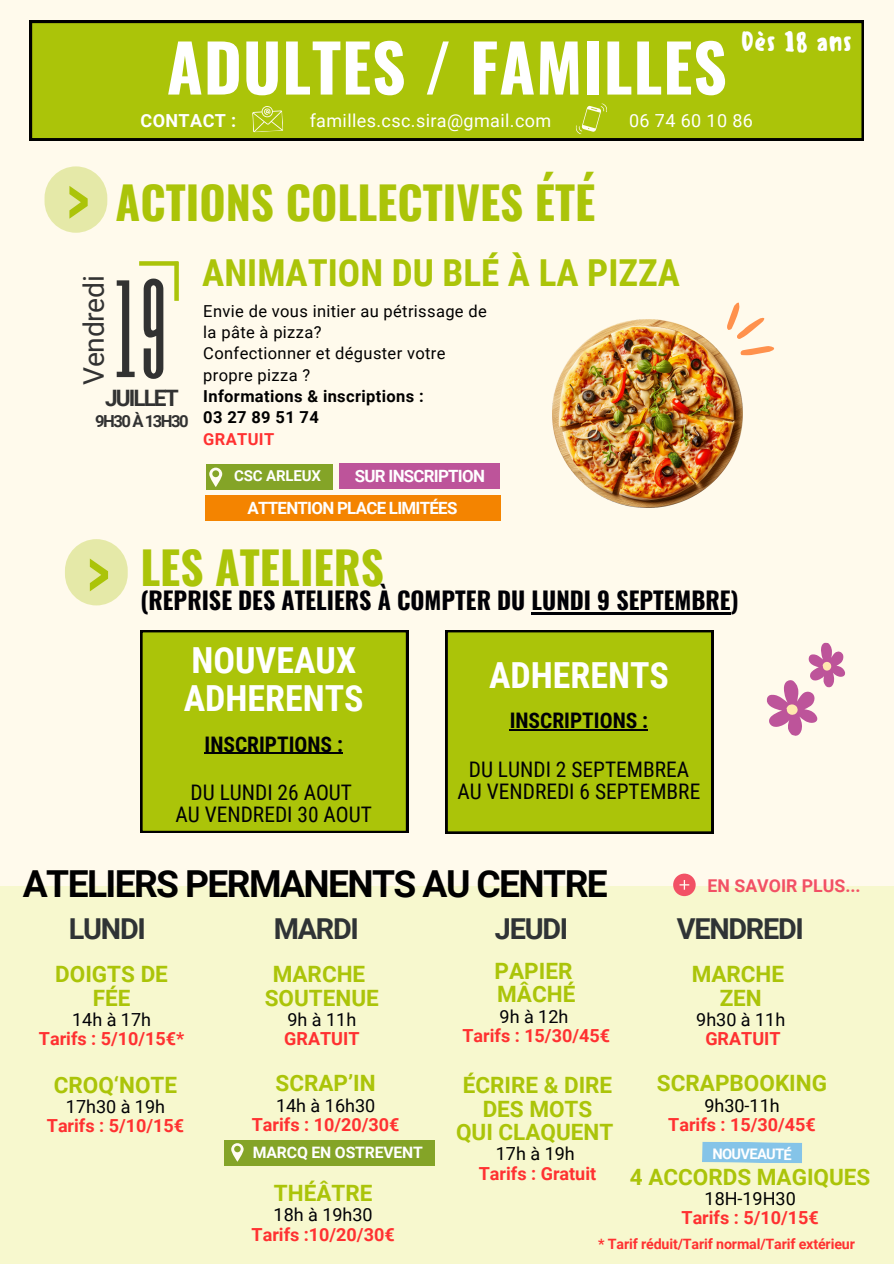
<style>
.page{position:relative;width:894px;height:1264px;background:#fff}
.page>*{position:absolute;margin:0;border:0;box-sizing:border-box;transform-origin:0 0}
.t1{font:114.6px "Six Caps";color:#323232}
.t2{font:700 65.55px "Oswald";letter-spacing:.01em;color:#fff}
.t3{font:700 58.65px "Oswald";color:#abc409}
.t4{font:700 45px "Oswald";color:#abc409}
.t5{font:700 37.2px "Roboto";letter-spacing:-.045em;color:#000}
.t6{font:700 37.2px "Roboto Condensed";color:#abc409}
.t7{font:700 35.85px/38.2px "Roboto Condensed";color:#fff}
.t8{font:700 28.8px "Roboto";letter-spacing:-.045em;color:#2f3335}
.t9{font:28.35px "Roboto";letter-spacing:-.01em;color:#323232}
.t10{font:500 26.25px "Sensei";color:#fff}
.t11{font:700 24px "Oswald";color:#000005}
.t12{font:700 22.65px "Roboto";letter-spacing:-.09em;color:#323232}
.t13{font:700 22.5px/23.7px "Roboto";color:#abc409;text-align:center}
.t14{font:21.45px "Roboto Condensed";color:#000005}
.t15{font:700 21.45px "Roboto Condensed";color:#000005}
.t16{font:700 18px "Roboto";color:#ff3131}
.t17{font:18px "Roboto";color:#000005}
.t18{font:18px "Roboto";letter-spacing:.02em;color:#fff}
.t19{font:18px "Roboto";color:#000}
.t20{font:700 18px "Roboto";letter-spacing:.02em;color:#fff}
.t21{font:700 17.7px "Roboto";color:#f25165}
.t22{font:700 16.95px "Roboto";letter-spacing:-.045em;color:#fff}
.t23{font:700 16.65px "Roboto";letter-spacing:-.09em;color:#323232}
.t24{font:16.5px/21.3px "Roboto";letter-spacing:.02em;color:#000}
.t25{font:700 16.5px "Roboto";letter-spacing:.02em;color:#000}
.t26{font:700 16.5px "Roboto";letter-spacing:.02em;color:#ff3131}
.t27{font:700 15.75px "Roboto";letter-spacing:-.01em;color:#fff}
.t28{font:700 15px "Roboto";letter-spacing:-.01em;color:#fff}
.t29{font:700 14.55px "Roboto";color:#fff}
.t30{font:700 14.25px "Roboto";letter-spacing:-.01em;color:#ff3131}
</style>
<div class="page">
<div style="left:0;top:0;width:893px;height:1263px;background:#fffaec"></div>
<div style="left:30px;top:21px;width:833px;height:119px;background:#abc409"></div>
<div style="left:0;top:886px;width:893px;height:377px;background:#f7f8ce"></div>
<svg style="left:252px;top:105px;width:31px;height:27px"></svg>
<svg style="left:575px;top:103px;width:32px;height:31px"></svg>
<div style="left:44px;top:166px;width:63px;height:67px;background:#e5e9a8;border-radius:31px"></div>
<div style="left:673px;top:873px;width:22px;height:23px;background:#f25165;border-radius:50%"></div>
<svg style="left:679px;top:880px;width:10px;height:9px"></svg>
<div style="left:207px;top:464px;width:126px;height:25px;background:#84a427"></div>
<div style="left:223px;top:1140px;width:211px;height:25px;background:#84a427"></div>
<svg style="left:231px;top:1143px;width:12px;height:18px"></svg>
<svg style="left:729px;top:302px;width:46px;height:54px"></svg>
<svg style="left:766px;top:642px;width:79px;height:94px"></svg>
<div style="left:340px;top:463px;width:160px;height:25px;background:#bd549a"></div>
<div style="left:174px;top:262px;width:5px;height:39px;background:#abc409"></div>
<div style="left:139px;top:261px;width:39px;height:5px;background:#abc409"></div>
<svg style="left:209px;top:467px;width:13px;height:20px"></svg>
<img style="left:552px;top:319px;width:190px;height:188px">
<hr style="left:531px;top:612px;width:199px;height:3px;background:#000005">
<div style="left:140px;top:630px;width:268px;height:202px;background:#abc409"></div>
<hr style="left:204px;top:752px;width:139px;height:1px;background:#000005">
<div style="left:205px;top:495px;width:295px;height:25px;background:#f48400"></div>
<div style="left:65px;top:539px;width:63px;height:66px;background:#e5e9a8;border-radius:31px"></div>
<div style="left:445px;top:630px;width:268px;height:203px;background:#abc409"></div>
<hr style="left:509px;top:729px;width:139px;height:1px;background:#000005">
<svg style="left:702px;top:1141px;width:100px;height:22px;background:#8dc8e5"></svg>
<p class="t3" style="left:66px;top:155px;width:25px">&gt;</p>
<h5 class="t10" style="left:740px;top:27px;width:113px">Dès 18 ans</h5>
<h1 class="t2" style="left:167px;top:16px;width:561px">ADULTES / FAMILLES</h1>
<p class="t20" style="left:140px;top:110px;width:97px">CONTACT :</p>
<p class="t18" style="left:309px;top:110px;width:243px">familles.csc.sira@gmail.com</p>
<p class="t18" style="left:629px;top:110px;width:125px">06 74 60 10 86</p>
<p class="t4" style="left:115px;top:168px;width:481px">ACTIONS COLLECTIVES ÉTÉ</p>
<p class="t9" style="left:78px;top:385px;width:111px;rotate:-90deg">Vendredi</p>
<p class="t1" style="left:115px;top:250px;width:53px">19</p>
<p class="t12" style="left:105px;top:385px;width:75px">JUILLET</p>
<p class="t23" style="left:95px;top:411px;width:95px">9H30 À 13H30</p>
<p class="t6" style="left:202px;top:251px;width:479px">ANIMATION DU BLÉ À LA PIZZA</p>
<p class="t24" style="left:203px;top:300px;width:285px">Envie de vous initier au pétrissage de la pâte à pizza?</p>
<h6 class="t24" style="left:203px;top:343px;width:244px">Confectionner et déguster votre propre pizza ?</h6>
<p class="t25" style="left:203px;top:387px;width:222px">Informations &amp; inscriptions :</p>
<h3 class="t25" style="left:203px;top:408px;width:117px">03 27 89 51 74</h3>
<p class="t26" style="left:203px;top:429px;width:72px">GRATUIT</p>
<p class="t28" style="left:234px;top:467px;width:88px">CSC ARLEUX</p>
<h5 class="t22" style="left:355px;top:466px;width:132px">SUR INSCRIPTION</h5>
<p class="t22" style="left:247px;top:498px;width:211px">ATTENTION PLACE LIMITÉES</p>
<p class="t3" style="left:87px;top:527px;width:25px">&gt;</p>
<p class="t4" style="left:140px;top:532px;width:245px">LES ATELIERS</p>
<p class="t11" style="left:140px;top:581px;width:599px">(REPRISE DES ATELIERS À COMPTER DU LUNDI 9 SEPTEMBRE)</p>
<p class="t7" style="left:184px;top:641px;width:181px">NOUVEAUX<br>ADHERENTS</p>
<p class="t15" style="left:204px;top:731px;width:140px">INSCRIPTIONS :</p>
<p class="t14" style="left:190px;top:780px;width:163px">DU LUNDI 26 AOUT</p>
<h3 class="t14" style="left:175px;top:802px;width:198px">AU VENDREDI 30 AOUT</h3>
<p class="t7" style="left:489px;top:656px;width:181px">ADHERENTS</p>
<h3 class="t15" style="left:509px;top:708px;width:140px">INSCRIPTIONS :</h3>
<p class="t14" style="left:468px;top:757px;width:222px">DU LUNDI 2 SEPTEMBREA</p>
<p class="t14" style="left:457px;top:779px;width:244px">AU VENDREDI 6 SEPTEMBRE</p>
<p class="t5" style="left:23px;top:862px;width:586px">ATELIERS PERMANENTS AU CENTRE</p>
<p class="t21" style="left:707px;top:875px;width:154px">EN SAVOIR PLUS...</p>
<p class="t8" style="left:69px;top:912px;width:79px">LUNDI</p>
<p class="t8" style="left:274px;top:912px;width:87px">MARDI</p>
<p class="t8" style="left:494px;top:912px;width:75px">JEUDI</p>
<p class="t8" style="left:676px;top:912px;width:129px">VENDREDI</p>
<p class="t13" style="left:55px;top:962px;width:114px">DOIGTS DE<br>FÉE</p>
<p class="t17" style="left:72px;top:1009px;width:80px">14h à 17h</p>
<p class="t16" style="left:39px;top:1028px;width:147px">Tarifs : 5/10/15€*</p>
<p class="t13" style="left:54px;top:1073px;width:125px">CROQ‘NOTE</p>
<p class="t17" style="left:66px;top:1096px;width:101px">17h30 à 19h</p>
<p class="t16" style="left:47px;top:1115px;width:139px">Tarifs : 5/10/15€</p>
<p class="t13" style="left:265px;top:962px;width:116px">MARCHE<br>SOUTENUE</p>
<p class="t17" style="left:287px;top:1009px;width:70px">9h à 11h</p>
<p class="t16" style="left:284px;top:1028px;width:77px">GRATUIT</p>
<p class="t13" style="left:275px;top:1071px;width:102px">SCRAP’IN</p>
<p class="t17" style="left:276px;top:1094px;width:101px">14h à 16h30</p>
<p class="t16" style="left:252px;top:1114px;width:149px">Tarifs : 10/20/30€</p>
<p class="t27" style="left:253px;top:1143px;width:171px">MARCQ EN OSTREVENT</p>
<p class="t13" style="left:274px;top:1181px;width:100px">THÉÂTRE</p>
<p class="t17" style="left:273px;top:1204px;width:101px">18h à 19h30</p>
<p class="t16" style="left:251px;top:1223px;width:144px">Tarifs :10/20/30€</p>
<p class="t13" style="left:494px;top:959px;width:82px;text-align:left">PAPIER<br>MÂCHÉ</p>
<p class="t17" style="left:499px;top:1005px;width:70px">9h à 12h</p>
<p class="t16" style="left:462px;top:1025px;width:149px">Tarifs : 15/30/45€</p>
<p class="t13" style="left:456px;top:1073px;width:159px">ÉCRIRE &amp; DIRE<br>DES MOTS<br>QUI CLAQUENT</p>
<p class="t19" style="left:495px;top:1143px;width:80px">17h à 19h</p>
<p class="t16" style="left:478px;top:1162px;width:119px">Tarifs : Gratuit</p>
<p class="t13" style="left:691px;top:962px;width:94px">MARCHE<br>ZEN</p>
<p class="t17" style="left:696px;top:1009px;width:90px">9h30 à 11h</p>
<p class="t16" style="left:705px;top:1028px;width:77px">GRATUIT</p>
<p class="t13" style="left:656px;top:1071px;width:171px">SCRAPBOOKING</p>
<p class="t19" style="left:704px;top:1094px;width:77px">9h30-11h</p>
<p class="t16" style="left:668px;top:1114px;width:149px">Tarifs : 15/30/45€</p>
<h4 class="t29" style="left:712px;top:1144px;width:81px;rotate:1deg">NOUVEAUTÉ</h4>
<p class="t13" style="left:629px;top:1165px;width:242px">4 ACCORDS MAGIQUES</p>
<h6 class="t19" style="left:704px;top:1188px;width:93px">18H-19H30</h6>
<h3 class="t16" style="left:681px;top:1207px;width:139px">Tarifs : 5/10/15€</h3>
<p class="t30" style="left:598px;top:1235px;width:258px">* Tarif réduit/Tarif normal/Tarif extérieur</p>
</div>
